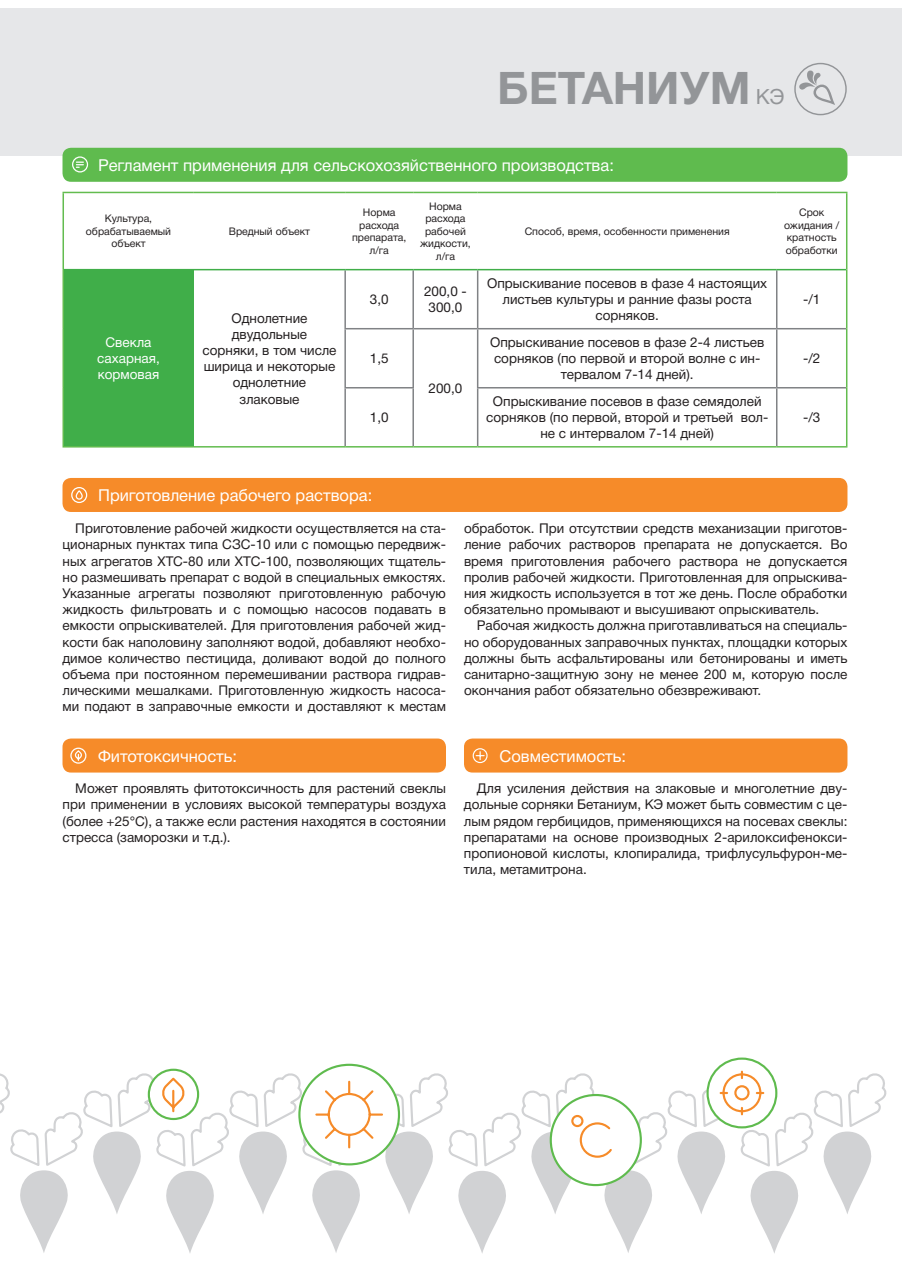
<style>
.page{position:relative;width:910px;height:1280px;background:#fff}
.page>*{position:absolute;margin:0;border:0;box-sizing:border-box;transform-origin:0 0}
.t1{font:700 45px "Helvetica Neue Cyr";color:#939598}
.t2{font:16.5px "Helvetica Neue Cyr";color:#fff}
.t3{font:13.5px/16.2px "Helvetica Neue Cyr";color:#231f20;text-align:justify}
.t4{font:13.5px/16.2px "Helvetica Neue Cyr";color:#fff;text-align:center}
.t5{font:10.5px/12.6px "Helvetica Neue Cyr";color:#231f20;text-align:center}
.s1{font-weight:400;font-size:21px}
</style>
<div class="page">
<div style="left:0;top:9px;width:901px;height:147px;background:#e6e7e9"></div>
<div style="left:63px;top:738px;width:383px;height:34px;background:#f68b29;border-radius:9px"></div>
<svg style="left:70px;top:747px;width:17px;height:17px"></svg>
<div style="left:464px;top:738px;width:383px;height:34px;background:#f68b29;border-radius:9px"></div>
<svg style="left:472px;top:748px;width:16px;height:16px"></svg>
<div style="left:63px;top:148px;width:784px;height:34px;background:#5fbb4e;border-radius:9px"></div>
<svg style="left:72px;top:156px;width:17px;height:17px"></svg>
<div style="left:63px;top:270px;width:131px;height:177px;background:#40ae49"></div>
<hr style="left:344px;top:270px;width:2px;height:58px;background:#808285">
<hr style="left:412px;top:270px;width:2px;height:58px;background:#808285">
<hr style="left:477px;top:270px;width:1px;height:58px;background:#808285">
<hr style="left:776px;top:270px;width:1px;height:58px;background:#808285">
<hr style="left:344px;top:328px;width:69px;height:1px;background:#808285">
<hr style="left:344px;top:329px;width:2px;height:58px;background:#808285">
<hr style="left:413px;top:328px;width:65px;height:1px;background:#808285">
<hr style="left:412px;top:329px;width:2px;height:58px;background:#808285">
<hr style="left:478px;top:328px;width:299px;height:1px;background:#808285">
<hr style="left:477px;top:329px;width:1px;height:58px;background:#808285">
<hr style="left:777px;top:328px;width:69px;height:1px;background:#808285">
<hr style="left:776px;top:329px;width:1px;height:58px;background:#808285">
<hr style="left:344px;top:387px;width:70px;height:1px;background:#808285">
<hr style="left:344px;top:388px;width:2px;height:58px;background:#808285">
<hr style="left:412px;top:388px;width:2px;height:58px;background:#808285">
<hr style="left:477px;top:387px;width:300px;height:1px;background:#808285">
<hr style="left:477px;top:388px;width:1px;height:58px;background:#808285">
<hr style="left:777px;top:387px;width:69px;height:1px;background:#808285">
<hr style="left:776px;top:388px;width:1px;height:58px;background:#808285">
<hr style="left:64px;top:269px;width:130px;height:1px;background:#40ae49">
<hr style="left:194px;top:269px;width:151px;height:1px;background:#40ae49">
<hr style="left:345px;top:269px;width:68px;height:1px;background:#40ae49">
<hr style="left:413px;top:269px;width:65px;height:1px;background:#40ae49">
<hr style="left:478px;top:269px;width:299px;height:1px;background:#40ae49">
<hr style="left:777px;top:269px;width:69px;height:1px;background:#40ae49">
<hr style="left:63px;top:192px;width:131px;height:1px;background:#63bc4f">
<hr style="left:63px;top:193px;width:1px;height:77px;background:#63bc4f">
<hr style="left:194px;top:192px;width:151px;height:1px;background:#63bc4f">
<hr style="left:345px;top:192px;width:68px;height:1px;background:#63bc4f">
<hr style="left:413px;top:192px;width:65px;height:1px;background:#63bc4f">
<hr style="left:478px;top:192px;width:299px;height:1px;background:#63bc4f">
<hr style="left:777px;top:192px;width:70px;height:1px;background:#63bc4f">
<hr style="left:846px;top:193px;width:1px;height:77px;background:#63bc4f">
<hr style="left:63px;top:270px;width:1px;height:59px;background:#63bc4f">
<hr style="left:63px;top:329px;width:1px;height:59px;background:#63bc4f">
<hr style="left:63px;top:388px;width:1px;height:58px;background:#63bc4f">
<hr style="left:63px;top:446px;width:131px;height:2px;background:#63bc4f">
<hr style="left:194px;top:446px;width:151px;height:2px;background:#63bc4f">
<hr style="left:413px;top:446px;width:65px;height:2px;background:#63bc4f">
<hr style="left:846px;top:270px;width:1px;height:59px;background:#63bc4f">
<hr style="left:846px;top:329px;width:1px;height:59px;background:#63bc4f">
<hr style="left:345px;top:446px;width:68px;height:2px;background:#63bc4f">
<hr style="left:846px;top:388px;width:1px;height:58px;background:#63bc4f">
<hr style="left:478px;top:446px;width:299px;height:2px;background:#63bc4f">
<hr style="left:777px;top:446px;width:70px;height:2px;background:#63bc4f">
<div style="left:63px;top:478px;width:784px;height:34px;background:#f68b29;border-radius:9px"></div>
<div style="left:71px;top:487px;width:16px;height:16px;border:1px solid #fff;border-radius:50%"></div>
<div style="left:76px;top:490px;width:7px;height:10px;border:1px solid #fff;border-radius:3px"></div>
<div style="left:794px;top:63px;width:53px;height:52px;border:1px solid #939598;border-radius:50%"></div>
<svg style="left:797px;top:69px;width:38px;height:36px"></svg>
<svg style="left:708px;top:1058px;width:68px;height:69px"></svg>
<svg style="left:0;top:1069px;width:887px;height:184px"></svg>
<h1 class="t1" style="left:497px;top:63px;width:289px">БЕТАНИУМ <span class="s1">КЭ</span></h1>
<p class="t2" style="left:98px;top:156px;width:517px">Регламент применения для сельскохозяйственного производства:</p>
<p class="t5" style="left:86px;top:212px;width:87px">Культура, обрабатываемый объект</p>
<p class="t4" style="left:97px;top:334px;width:64px">Свекла сахарная, кормовая</p>
<p class="t5" style="left:229px;top:225px;width:83px">Вредный объект</p>
<p class="t3" style="left:203px;top:310px;width:135px;text-align:center">Однолетние двудольные сорняки, в том числе ширица и некоторые однолетние злаковые</p>
<p class="t5" style="left:352px;top:206px;width:56px">Норма расхода препарата, л/га</p>
<p class="t5" style="left:420px;top:200px;width:52px">Норма расхода рабочей жидкости, л/га</p>
<p class="t5" style="left:525px;top:225px;width:206px">Способ, время, особенности применения</p>
<p class="t3" style="left:370px;top:291px;width:20px">3,0</p>
<p class="t3" style="left:424px;top:283px;width:44px;text-align:center">200,0 -<br>300,0</p>
<p class="t3" style="left:487px;top:275px;width:282px;text-align:center">Опрыскивание посевов в фазе 4 настоящих листьев культуры и ранние фазы роста сорняков.</p>
<p class="t3" style="left:370px;top:350px;width:20px">1,5</p>
<p class="t3" style="left:370px;top:409px;width:20px">1,0</p>
<p class="t3" style="left:429px;top:380px;width:35px">200,0</p>
<p class="t3" style="left:490px;top:334px;width:276px;text-align:center">Опрыскивание посевов в фазе 2-4 листьев сорняков (по первой и второй волне с ин&shy;тервалом 7-14 дней).</p>
<p class="t3" style="left:486px;top:393px;width:284px;text-align:center">Опрыскивание посевов в фазе семядолей сорняков (по первой, второй и третьей вол&shy;не с интервалом 7-14 дней)</p>
<p class="t5" style="left:784px;top:206px;width:57px">Срок ожидания / кратность обработки</p>
<p class="t3" style="left:803px;top:291px;width:19px">-/1</p>
<p class="t3" style="left:803px;top:350px;width:19px">-/2</p>
<p class="t3" style="left:803px;top:409px;width:19px">-/3</p>
<p class="t2" style="left:98px;top:487px;width:276px">Приготовление рабочего раствора:</p>
<p class="t3" style="left:63px;top:520px;width:385px;text-indent:13px">Приготовление рабочей жидкости осуществляется на ста&shy;ционарных пунктах типа СЗС-10 или с помощью передвиж&shy;ных агрегатов ХТС-80 или ХТС-100, позволяющих тщатель&shy;но размешивать препарат с водой в специальных емкостях.<br>Указанные агрегаты позволяют приготовленную рабочую жидкость фильтровать и с помощью насосов подавать в емкости опрыскивателей. Для приготовления рабочей жид&shy;кости бак наполовину заполняют водой, добавляют необхо&shy;димое количество пестицида, доливают водой до полного объема при постоянном перемешивании раствора гидрав&shy;лическими мешалками. Приготовленную жидкость насоса&shy;ми подают в заправочные емкости и доставляют к местам</p>
<p class="t3" style="left:464px;top:520px;width:385px">обработок. При отсутствии средств механизации приготов&shy;ление рабочих растворов препарата не допускается. Во время приготовления рабочего раствора не допускается пролив рабочей жидкости. Приготовленная для опрыскива&shy;ния жидкость используется в тот же день. После обработки обязательно промывают и высушивают опрыскиватель.</p>
<p class="t3" style="left:464px;top:618px;width:385px;text-indent:13px">Рабочая жидкость должна приготавливаться на специаль&shy;но оборудованных заправочных пунктах, площадки которых должны быть асфальтированы или бетонированы и иметь санитарно-защитную зону не менее 200 м, которую после окончания работ обязательно обезвреживают.</p>
<p class="t2" style="left:98px;top:747px;width:140px">Фитотоксичность:</p>
<p class="t2" style="left:500px;top:747px;width:128px">Совместимость:</p>
<p class="t3" style="left:63px;top:780px;width:385px;text-indent:13px">Может проявлять фитотоксичность для растений свеклы при применении в условиях высокой температуры воздуха (более +25°C), а также если растения находятся в состоянии стресса (заморозки и т.д.).</p>
<p class="t3" style="left:464px;top:780px;width:385px;text-indent:13px">Для усиления действия на злаковые и многолетние дву&shy;дольные сорняки Бетаниум, КЭ может быть совместим с це&shy;лым рядом гербицидов, применяющихся на посевах свеклы: препаратами на основе производных 2-арилоксифенокси&shy;пропионовой кислоты, клопиралида, трифлусульфурон-ме&shy;тила, метамитрона.</p>
</div>
